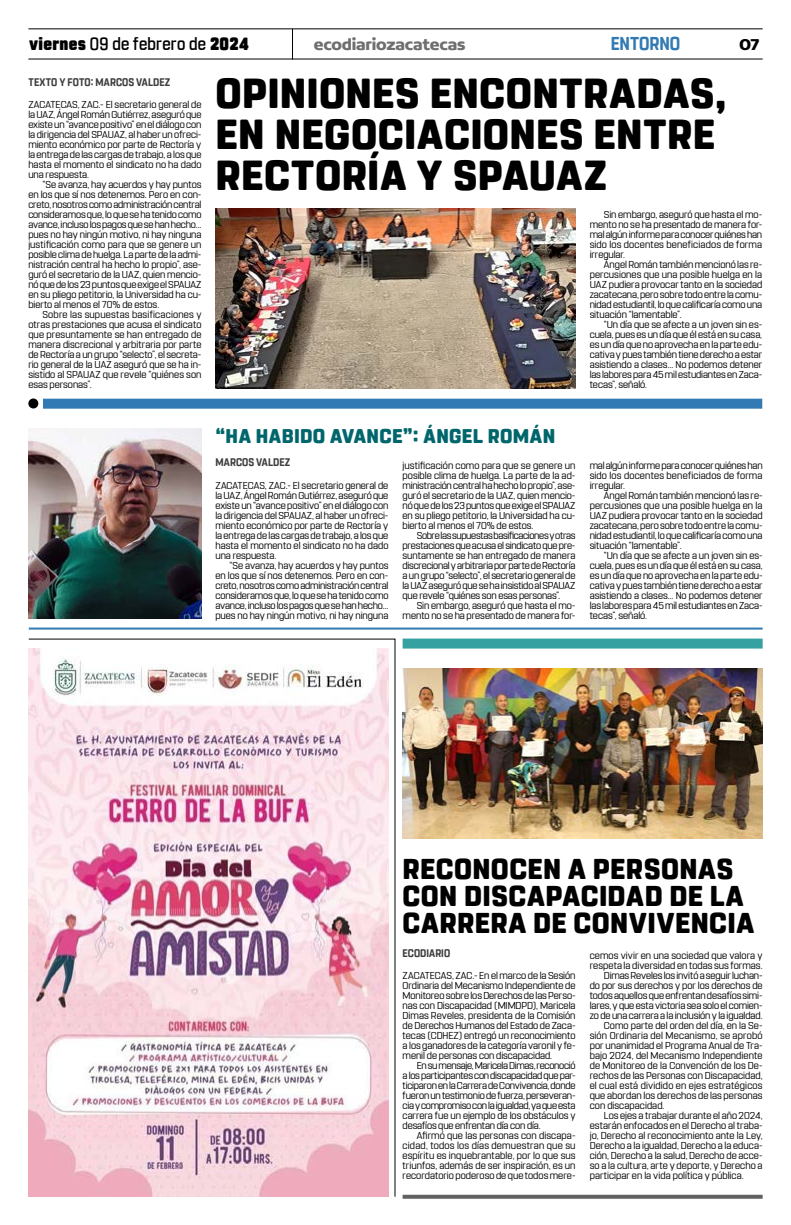
<style>
.page{position:relative;width:791px;height:1225px;background:#fff}
.page>*{position:absolute;margin:0;border:0;box-sizing:border-box;transform-origin:0 0}
.t1{font:800 41.8px/41px "Rohn Rounded";letter-spacing:.01em;color:#000}
.t2{font:800 28.6px/27px "Rohn Rounded";letter-spacing:.015em;color:#000}
.t3{font:800 19.8px "Rohn Rounded";letter-spacing:.02em;color:#00666c}
.t4{font:700 18.6px "Rohn Rounded";letter-spacing:-.005em;color:#327ab3;scale:.91 1}
.t5{font:500 17.6px "Rohn Rounded";letter-spacing:.015em;color:#000;scale:.91 1}
.t6{font:700 16.9px "Concord";letter-spacing:-.01em;color:#706f6f}
.t7{font:700 16.9px "Concord";color:#000}
.t8{font:700 11px "Rohn Rounded";letter-spacing:.01em;color:#3d3d3d;scale:.91 1}
.t9{font:10px/10px "Rohn Rounded";color:#000;text-align:justify}
.t10{font:10px "Rohn Rounded";letter-spacing:.02em;color:#000}
.s1{font-weight:900}
</style>
<div class="page">
<svg style="left:403px;top:1194px;width:360px;height:4px"></svg>
<hr style="left:28px;top:28px;width:735px;height:1px;background:#000">
<hr style="left:28px;top:59px;width:735px;height:1px;background:#000">
<hr style="left:292px;top:29px;width:1px;height:31px;background:#000">
<div style="left:403px;top:638px;width:360px;height:10px;background:#36a1a1"></div>
<svg style="left:28px;top:638px;width:368px;height:559px"></svg>
<img style="left:28px;top:648px;width:360px;height:548px">
<img style="left:403px;top:668px;width:360px;height:170px">
<hr style="left:29px;top:627px;width:734px;height:2px;background:#327ab3">
<div style="left:43px;top:399px;width:719px;height:10px;background:#327ab3"></div>
<div style="left:28px;top:398px;width:10px;height:10px;background:#000;border-radius:50%"></div>
<img style="left:28px;top:428px;width:173px;height:190px">
<img style="left:215px;top:208px;width:360px;height:180px">
<h3 class="t5" style="left:29px;top:33px;width:243px"><span class="s1">viernes</span> 09 de febrero de <span class="s1">2024</span></h3>
<h3 class="t6" style="left:314px;top:34px;width:153px">ecodiariozacatecas</h3>
<h3 class="t4" style="left:611px;top:32px;width:78px">ENTORNO</h3>
<h3 class="t7" style="left:739px;top:34px;width:22px">07</h3>
<p class="t8" style="left:29px;top:76px;width:157px">TEXTO Y FOTO: MARCOS VALDEZ</p>
<p class="t9" style="left:28px;top:100px;width:175px">ZACATECAS, ZAC.- El secretario general de la UAZ, Ángel Román Gutiérrez, aseguró que existe un “avance positivo” en el diálogo con la dirigencia del SPAUAZ, al haber un ofreci&shy;miento económico por parte de Rectoría y la entrega de las cargas de trabajo, a los que hasta el momento el sindicato no ha dado una respuesta.</p>
<p class="t9" style="left:28px;top:180px;width:175px;text-indent:14px">“Se avanza, hay acuerdos y hay puntos en los que sí nos detenemos. Pero en con&shy;creto, nosotros como administración central consideramos que, lo que se ha tenido como avance, incluso los pagos que se han hecho… pues no hay ningún motivo, ni hay ninguna justificación como para que se genere un posible clima de huelga. La parte de la admi&shy;nistración central ha hecho lo propio”, ase&shy;guró el secretario de la UAZ, quien mencio&shy;nó que de los 23 puntos que exige el SPAUAZ en su pliego petitorio, la Universidad ha cu&shy;bierto al menos el 70% de estos.</p>
<p class="t9" style="left:28px;top:310px;width:175px;text-indent:14px">Sobre las supuestas basificaciones y otras prestaciones que acusa el sindicato que presuntamente se han entregado de manera discrecional y arbitraria por parte de Rectoría a un grupo “selecto”, el secreta&shy;rio general de la UAZ aseguró que se ha in&shy;sistido al SPAUAZ que revele “quiénes son esas personas”.</p>
<h1 class="t1" style="left:216px;top:73px;width:512px">OPINIONES ENCONTRADAS,<br>EN NEGOCIACIONES ENTRE<br>RECTORÍA Y SPAUAZ</h1>
<h3 class="t3" style="left:215px;top:424px;width:341px">“HA HABIDO AVANCE”: ÁNGEL ROMÁN</h3>
<p class="t9" style="left:403px;top:460px;width:174px">justificación como para que se genere un posible clima de huelga. La parte de la ad&shy;ministración central ha hecho lo propio”, ase&shy;guró el secretario de la UAZ, quien mencio&shy;nó que de los 23 puntos que exige el SPAUAZ en su pliego petitorio, la Universidad ha cu&shy;bierto al menos el 70% de estos.</p>
<p class="t9" style="left:403px;top:530px;width:174px;text-indent:14px">Sobre las supuestas basificaciones y otras prestaciones que acusa el sindicato que pre&shy;suntamente se han entregado de manera discrecional y arbitraria por parte de Rectoría a un grupo “selecto”, el secretario general de la UAZ aseguró que se ha insistido al SPAUAZ que revele “quiénes son esas personas”.</p>
<p class="t9" style="left:403px;top:600px;width:174px;text-align:right">Sin embargo, aseguró que hasta el mo&shy;mento no se ha presentado de manera for-</p>
<p class="t8" style="left:215px;top:456px;width:84px">MARCOS VALDEZ</p>
<p class="t9" style="left:215px;top:480px;width:174px">ZACATECAS, ZAC.- El secretario general de la UAZ, Ángel Román Gutiérrez, aseguró que existe un “avance positivo” en el diálogo con la dirigencia del SPAUAZ, al haber un ofreci&shy;miento económico por parte de Rectoría y la entrega de las cargas de trabajo, a los que hasta el momento el sindicato no ha dado una respuesta.</p>
<p class="t9" style="left:215px;top:560px;width:174px;text-indent:14px">“Se avanza, hay acuerdos y hay puntos en los que sí nos detenemos. Pero en con&shy;creto, nosotros como administración central consideramos que, lo que se ha tenido como avance, incluso los pagos que se han hecho… pues no hay ningún motivo, ni hay ninguna</p>
<p class="t9" style="left:590px;top:210px;width:174px;text-indent:14px">Sin embargo, aseguró que hasta el mo&shy;mento no se ha presentado de manera for&shy;mal algún informe para conocer quiénes han sido los docentes beneficiados de forma irregular.</p>
<p class="t9" style="left:590px;top:260px;width:174px;text-indent:14px">Ángel Román también mencionó las re&shy;percusiones que una posible huelga en la UAZ pudiera provocar tanto en la sociedad zacatecana, pero sobre todo entre la comu&shy;nidad estudiantil, lo que calificaría como una situación “lamentable”.</p>
<p class="t9" style="left:590px;top:320px;width:174px;text-indent:14px">“Un día que se afecte a un joven sin es&shy;cuela, pues es un día que él está en su casa, es un día que no aprovecha en la parte edu&shy;cativa y pues también tiene derecho a estar asistiendo a clases… No podemos detener las labores para 45 mil estudiantes en Zaca&shy;tecas”, señaló.</p>
<p class="t9" style="left:590px;top:460px;width:174px">mal algún informe para conocer quiénes han sido los docentes beneficiados de forma irregular.</p>
<p class="t9" style="left:590px;top:490px;width:174px;text-indent:14px">Ángel Román también mencionó las re&shy;percusiones que una posible huelga en la UAZ pudiera provocar tanto en la sociedad zacatecana, pero sobre todo entre la comu&shy;nidad estudiantil, lo que calificaría como una situación “lamentable”.</p>
<p class="t9" style="left:590px;top:550px;width:174px;text-indent:14px">“Un día que se afecte a un joven sin es&shy;cuela, pues es un día que él está en su casa, es un día que no aprovecha en la parte edu&shy;cativa y pues también tiene derecho a estar asistiendo a clases… No podemos detener las labores para 45 mil estudiantes en Zaca&shy;tecas”, señaló.</p>
<h2 class="t2" style="left:403px;top:856px;width:353px">RECONOCEN A PERSONAS<br>CON DISCAPACIDAD DE LA<br>CARRERA DE CONVIVENCIA</h2>
<p class="t9" style="left:403px;top:970px;width:174px">ZACATECAS, ZAC.- En el marco de la Sesión Ordinaria del Mecanismo Independiente de Monitoreo sobre los Derechos de las Perso&shy;nas con Discapacidad (MIMDPD), Maricela Dimas Reveles, presidenta de la Comisión de Derechos Humanos del Estado de Zaca&shy;tecas (CDHEZ) entregó un reconocimiento a los ganadores de la categoría varonil y fe&shy;menil de personas con discapacidad.</p>
<p class="t9" style="left:403px;top:1060px;width:174px;text-indent:14px">En su mensaje, Maricela Dimas, reconoció a los participantes con discapacidad que par&shy;ticiparon en la Carrera de Convivencia, donde fueron un testimonio de fuerza, perseveran&shy;cia y compromiso con la igualdad, ya que esta carrera fue un ejemplo de los obstáculos y desafíos que enfrentan día con día.</p>
<p class="t9" style="left:403px;top:1130px;width:174px;text-indent:14px">Afirmó que las personas con discapa&shy;cidad, todos los días demuestran que su espíritu es inquebrantable, por lo que sus triunfos, además de ser inspiración, es un recordatorio poderoso de que todos mere-</p>
<p class="t8" style="left:403px;top:946px;width:54px">ECODIARIO</p>
<p class="t9" style="left:590px;top:950px;width:174px">cemos vivir en una sociedad que valora y</p>
<p class="t9" style="left:590px;top:960px;width:174px">respeta la diversidad en todas sus formas.</p>
<p class="t9" style="left:604px;top:970px;width:160px">Dimas Reveles los invitó a seguir luchan-</p>
<p class="t9" style="left:590px;top:980px;width:174px">do por sus derechos y por los derechos de</p>
<p class="t9" style="left:590px;top:990px;width:174px">todos aquellos que enfrentan desafíos simi-</p>
<p class="t9" style="left:590px;top:1000px;width:174px">lares, y que esta victoria sea solo el comien-</p>
<p class="t9" style="left:590px;top:1010px;width:174px">zo de una carrera a la inclusión y la igualdad.</p>
<p class="t9" style="left:604px;top:1020px;width:160px">Como parte del orden del día, en la Se-</p>
<p class="t9" style="left:590px;top:1030px;width:174px">sión Ordinaria del Mecanismo, se aprobó</p>
<p class="t9" style="left:590px;top:1040px;width:174px">por unanimidad el Programa Anual de Tra-</p>
<p class="t9" style="left:590px;top:1050px;width:174px">bajo 2024, del Mecanismo Independiente</p>
<p class="t9" style="left:590px;top:1060px;width:174px">de Monitoreo de la Convención de los De-</p>
<p class="t9" style="left:590px;top:1070px;width:174px">rechos de las Personas con Discapacidad,</p>
<p class="t10" style="left:590px;top:1079px;width:174px">el cual está dividido en ejes estratégicos</p>
<p class="t9" style="left:590px;top:1090px;width:174px">que abordan los derechos de las personas</p>
<p class="t9" style="left:590px;top:1100px;width:76px">con discapacidad.</p>
<p class="t9" style="left:604px;top:1110px;width:160px">Los ejes a trabajar durante el año 2024,</p>
<p class="t9" style="left:590px;top:1120px;width:174px">estarán enfocados en el Derecho al traba-</p>
<p class="t9" style="left:590px;top:1130px;width:174px">jo, Derecho al reconocimiento ante la Ley,</p>
<p class="t9" style="left:590px;top:1140px;width:174px">Derecho a la igualdad, Derecho a la educa-</p>
<p class="t9" style="left:590px;top:1150px;width:174px">ción, Derecho a la salud, Derecho de acce-</p>
<p class="t9" style="left:590px;top:1160px;width:174px">so a la cultura, arte y deporte, y Derecho a</p>
<p class="t9" style="left:590px;top:1170px;width:155px">participar en la vida política y pública.</p>
</div>
